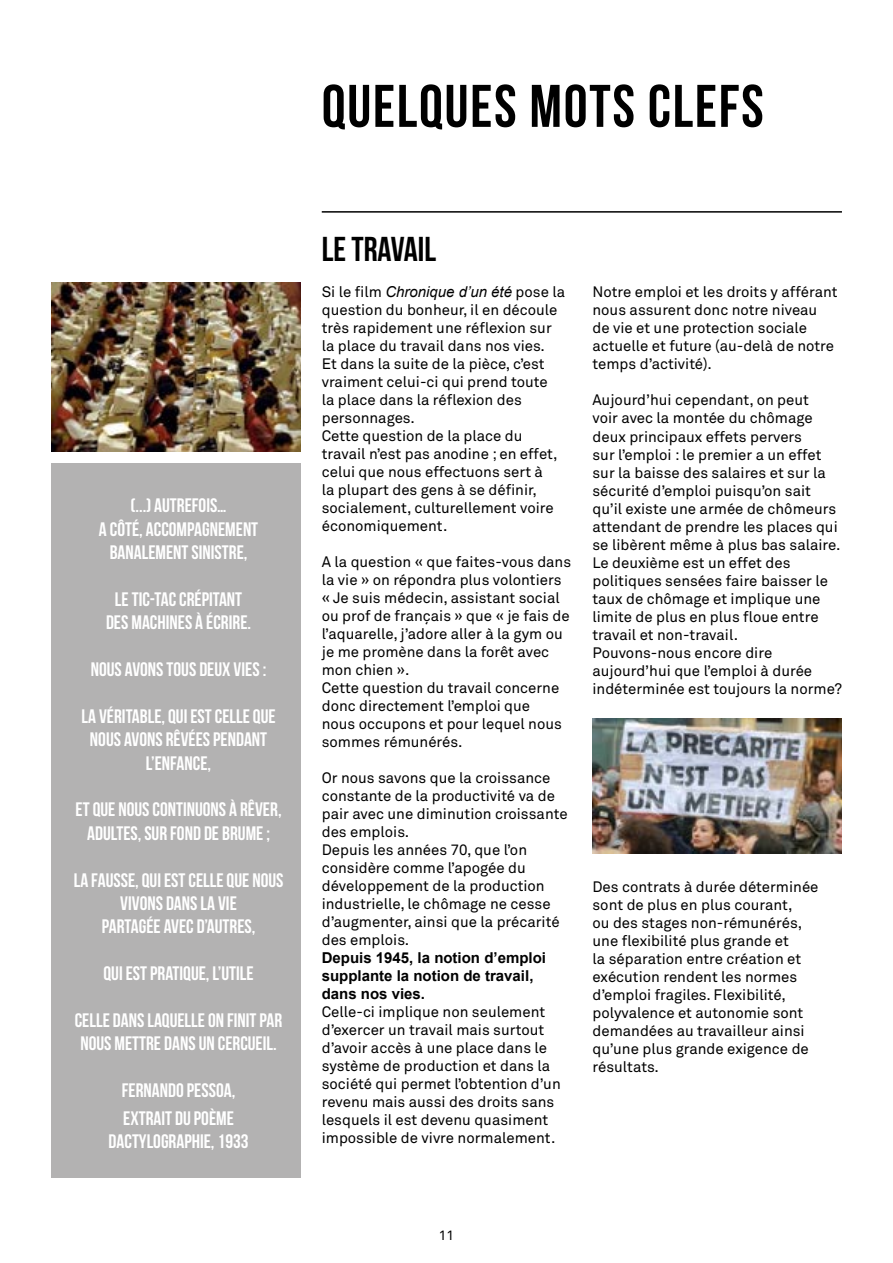
<style>
.page{position:relative;width:893px;height:1263px;background:#fff}
.page>*{position:absolute;margin:0;border:0;box-sizing:border-box;transform-origin:0 0}
.t1{font:60px "Bebas Neue";letter-spacing:.03em;color:#000}
.t2{font:34.5px "Bebas Neue";color:#000}
.t3{font:19.5px/23.4px "Bebas Neue";color:#fff;text-align:center}
.t4{font:15px/18px "Akkurat";color:#000}
.t5{font:700 15px/18px "Arial";color:#000}
.t6{font:italic 15px "Arial";color:#000}
.t7{font:13.5px "Akkurat";color:#000}
.s1{font-family:"Akkurat";font-style:normal}
</style>
<div class="page">
<div style="left:51px;top:463px;width:249px;height:715px;background:#b3b2b2"></div>
<hr style="left:322px;top:211px;width:520px;height:2px;background:#000">
<img style="left:51px;top:282px;width:249px;height:169px">
<img style="left:592px;top:719px;width:250px;height:135px">
<h1 class="t1" style="left:322px;top:73px;width:443px">QUELQUES MOTS CLEFS</h1>
<h3 class="t3" style="left:99px;top:493px;width:161px">(...) AUTREFOIS…<br>A CÔTÉ, ACCOMPAGNEMENT<br>BANALEMENT SINISTRE,</h3>
<h3 class="t3" style="left:106px;top:587px;width:147px">LE TIC-TAC CRÉPITANT<br>DES MACHINES À ÉCRIRE.</h3>
<h3 class="t3" style="left:91px;top:657px;width:177px">NOUS AVONS TOUS DEUX VIES :</h3>
<h3 class="t3" style="left:82px;top:704px;width:196px">LA VÉRITABLE, QUI EST CELLE QUE<br>NOUS AVONS RÊVÉES PENDANT<br>L’ENFANCE,</h3>
<h3 class="t3" style="left:76px;top:798px;width:208px">ET QUE NOUS CONTINUONS À RÊVER,<br>ADULTES, SUR FOND DE BRUME ;</h3>
<h3 class="t3" style="left:74px;top:868px;width:211px">LA FAUSSE, QUI EST CELLE QUE NOUS<br>VIVONS DANS LA VIE<br>PARTAGÉE AVEC D’AUTRES,</h3>
<h3 class="t3" style="left:104px;top:961px;width:151px">QUI EST PRATIQUE, L’UTILE</h3>
<h3 class="t3" style="left:75px;top:1008px;width:209px;text-align:left">CELLE DANS LAQUELLE ON FINIT PAR<br>NOUS METTRE DANS UN CERCUEIL.</h3>
<h3 class="t3" style="left:122px;top:1076px;width:115px;line-height:27.6px;text-align:left">FERNANDO PESSOA,<br>EXTRAIT DU POÈME</h3>
<h3 class="t3" style="left:109px;top:1129px;width:141px">DACTYLOGRAPHIE, 1933</h3>
<h2 class="t2" style="left:322px;top:230px;width:116px">LE TRAVAIL</h2>
<p class="t6" style="left:322px;top:282px;width:245px"><span class="s1">Si le film</span> Chronique d’un été <span class="s1">pose la</span></p>
<p class="t4" style="left:322px;top:301px;width:237px">question du bonheur, il en découle très rapidement une réflexion sur la place du travail dans nos vies.<br>Et dans la suite de la pièce, c’est vraiment celui-ci qui prend toute la place dans la réflexion des personnages.<br>Cette question de la place du travail n’est pas anodine ; en effet, celui que nous effectuons sert à la plupart des gens à se définir, socialement, culturellement voire économiquement.</p>
<p class="t4" style="left:322px;top:553px;width:251px">A la question « que faites-vous dans la vie » on répondra plus volontiers « Je suis médecin, assistant social ou prof de français » que « je fais de l’aquarelle, j’adore aller à la gym ou je me promène dans la forêt avec mon chien ».<br>Cette question du travail concerne donc directement l’emploi que<br>nous occupons et pour lequel nous sommes rémunérés.</p>
<p class="t4" style="left:322px;top:769px;width:247px">Or nous savons que la croissance constante de la productivité va de pair avec une diminution croissante des emplois.<br>Depuis les années 70, que l’on considère comme l’apogée du développement de la production industrielle, le chômage ne cesse d’augmenter, ainsi que la précarité des emplois.</p>
<p class="t5" style="left:322px;top:949px;width:226px">Depuis 1945, la notion d’emploi supplante la notion de travail, dans nos vies.</p>
<p class="t4" style="left:322px;top:1003px;width:241px">Celle-ci implique non seulement d’exercer un travail mais surtout d’avoir accès à une place dans le système de production et dans la société qui permet l’obtention d’un revenu mais aussi des droits sans lesquels il est devenu quasiment impossible de vivre normalement.</p>
<p class="t4" style="left:592px;top:284px;width:247px">Notre emploi et les droits y afférant nous assurent donc notre niveau de vie et une protection sociale actuelle et future (au-delà de notre temps d’activité).</p>
<p class="t4" style="left:592px;top:392px;width:251px">Aujourd’hui cependant, on peut<br>voir avec la montée du chômage deux principaux effets pervers<br>sur l’emploi : le premier a un effet sur la baisse des salaires et sur la sécurité d’emploi puisqu’on sait qu’il existe une armée de chômeurs attendant de prendre les places qui se libèrent même à plus bas salaire.<br>Le deuxième est un effet des politiques sensées faire baisser le taux de chômage et implique une limite de plus en plus floue entre travail et non-travail.<br>Pouvons-nous encore dire aujourd’hui que l’emploi à durée indéterminée est toujours la norme?</p>
<p class="t4" style="left:592px;top:878px;width:228px">Des contrats à durée déterminée sont de plus en plus courant,<br>ou des stages non-rémunérés, une flexibilité plus grande et<br>la séparation entre création et exécution rendent les normes d’emploi fragiles. Flexibilité, polyvalence et autonomie sont demandées au travailleur ainsi qu’une plus grande exigence de résultats.</p>
<p class="t7" style="left:439px;top:1227px;width:17px">11</p>
</div>
